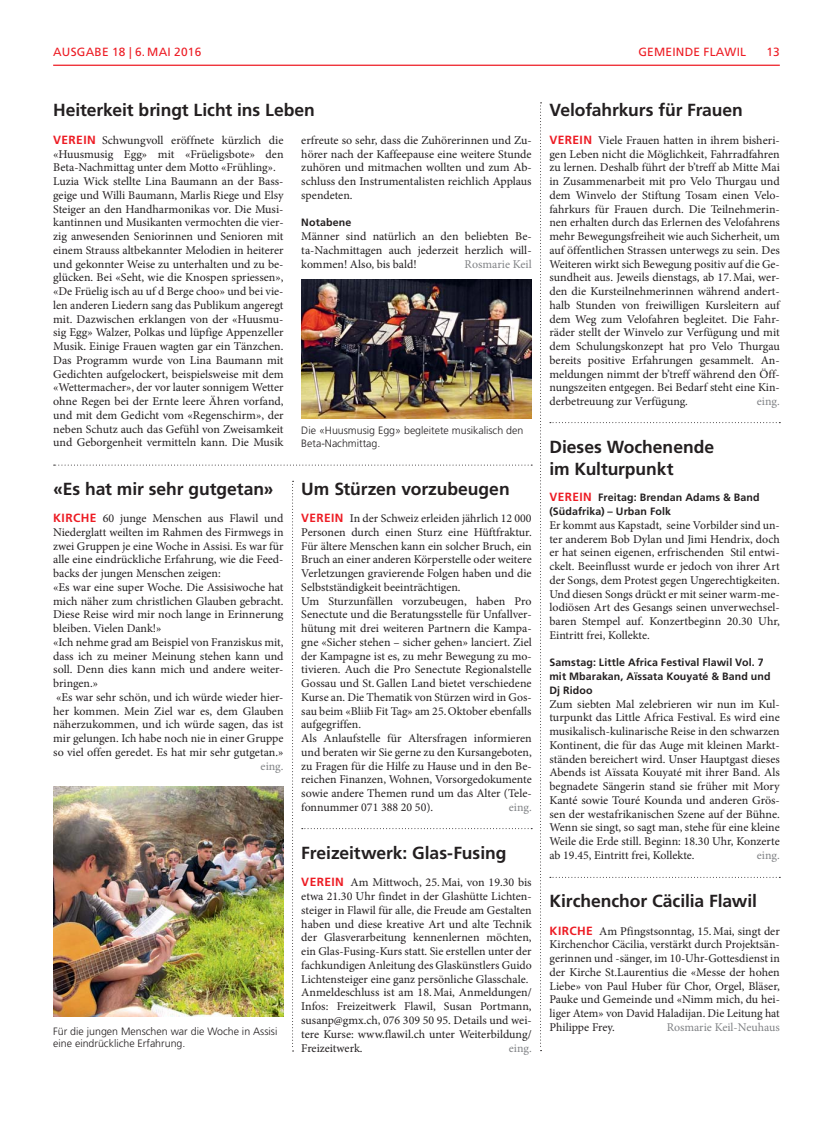
<style>
.page{position:relative;width:833px;height:1134px;background:#fff}
.page>*{position:absolute;margin:0;border:0;box-sizing:border-box;transform-origin:0 0}
.t1{font:700 17.5px/21.2px "Frutiger LT Std";letter-spacing:-.005em;color:#231f20}
.t2{font:11.88px/13.8px "Minion Pro";color:#231f20;text-align:justify}
.t3{font:11.88px "Minion Pro";color:#808285}
.t4{font:11.88px "Frutiger LT Std";letter-spacing:.02em;color:#ed1c24}
.t5{font:700 10.62px/13.8px "Frutiger LT Std";letter-spacing:.01em;color:#231f20}
.t6{font:300 10.62px/12.5px "Frutiger LT Std";color:#231f20}
.s1{font-family:"Frutiger LT Std";font-weight:700;color:#ed1c24}
.s2{font-size:11.88px;color:#ed1c24}
</style>
<div class="page">
<img style="left:301px;top:279px;width:230px;height:140px">
<img style="left:53px;top:786px;width:230px;height:230px">
<svg style="left:292px;top:481px;width:1px;height:570px"></svg>
<svg style="left:540px;top:102px;width:1px;height:949px"></svg>
<svg style="left:54px;top:465px;width:478px;height:1px"></svg>
<svg style="left:550px;top:877px;width:230px;height:1px"></svg>
<svg style="left:302px;top:828px;width:230px;height:1px"></svg>
<svg style="left:550px;top:422px;width:230px;height:1px"></svg>
<hr style="left:53px;top:65px;width:727px;height:1px;background:#ed1c24">
<p class="t4" style="left:53px;top:46px;width:150px">AUSGABE 18 | 6. MAI 2016</p>
<p class="t4" style="left:638px;top:46px;width:109px">GEMEINDE FLAWIL</p>
<p class="t4" style="left:766px;top:46px;width:15px">13</p>
<h1 class="t1" style="left:53px;top:101px;width:263px">Heiterkeit bringt Licht ins Leben</h1>
<p class="t2" style="left:53px;top:134px;width:232px;text-align:left"><span class="s1">VEREIN</span> Schwungvoll eröffnete kürzlich die «Huusmusig Egg» mit «Früeligsbote» den Beta-Nachmittag unter dem Motto «Frühling».<br>Luzia Wick stellte Lina Baumann an der Bass&shy;geige und Willi Baumann, Marlis Riege und Elsy Steiger an den Handharmonikas vor. Die Musi&shy;kantinnen und Musikanten vermochten die vier&shy;zig anwesenden Seniorinnen und Senioren mit einem Strauss altbekannter Melodien in heiterer und gekonnter Weise zu unterhalten und zu be&shy;glücken. Bei «Seht, wie die Knospen spriessen», «De Früelig isch au uf d Berge choo» und bei vie&shy;len anderen Liedern sang das Publikum angeregt mit. Dazwischen erklangen von der «Huusmu&shy;sig Egg» Walzer, Polkas und lüpfige Appenzeller Musik. Einige Frauen wagten gar ein Tänzchen.<br>Das Programm wurde von Lina Baumann mit Gedichten aufgelockert, beispielsweise mit dem «Wettermacher», der vor lauter sonnigem Wetter ohne Regen bei der Ernte leere Ähren vorfand, und mit dem Gedicht vom «Regenschirm», der neben Schutz auch das Gefühl von Zweisamkeit und Geborgenheit vermitteln kann. Die Musik</p>
<p class="t2" style="left:301px;top:134px;width:232px">erfreute so sehr, dass die Zuhörerinnen und Zu&shy;hörer nach der Kaffeepause eine weitere Stunde zuhören und mitmachen wollten und zum Ab&shy;schluss den Instrumentalisten reichlich Applaus spendeten.</p>
<p class="t5" style="left:301px;top:216px;width:52px">Notabene</p>
<p class="t2" style="left:301px;top:230px;width:232px">Männer sind natürlich an den beliebten Be&shy;ta-Nachmittagen auch jederzeit herzlich will&shy;kommen! Also, bis bald!</p>
<p class="t3" style="left:464px;top:259px;width:69px">Rosmarie Keil</p>
<p class="t6" style="left:301px;top:425px;width:223px">Die «Huusmusig Egg» begleitete musikalisch den<br>Beta-Nachmittag.</p>
<h1 class="t1" style="left:53px;top:479px;width:222px">«Es hat mir sehr gutgetan»</h1>
<p class="t2" style="left:53px;top:512px;width:232px;text-align:left"><span class="s1">KIRCHE</span> 60 junge Menschen aus Flawil und Niederglatt weilten im Rahmen des Firmwegs in zwei Gruppen je eine Woche in Assisi. Es war für alle eine eindrückliche Erfahrung, wie die Feed&shy;backs der jungen Menschen zeigen:<br>«Es war eine super Woche. Die Assisiwoche hat mich näher zum christlichen Glauben gebracht.<br>Diese Reise wird mir noch lange in Erinnerung bleiben. Vielen Dank!»<br>«Ich nehme grad am Beispiel von Franziskus mit, dass ich zu meiner Meinung stehen kann und soll. Denn dies kann mich und andere weiter&shy;bringen.»<br>«Es war sehr schön, und ich würde wieder hier&shy;her kommen. Mein Ziel war es, dem Glauben näherzukommen, und ich würde sagen, das ist mir gelungen. Ich habe noch nie in einer Gruppe so viel offen geredet. Es hat mir sehr gutgetan.»</p>
<p class="t3" style="left:261px;top:761px;width:24px">eing.</p>
<p class="t6" style="left:53px;top:1025px;width:226px">Für die jungen Menschen war die Woche in Assisi eine eindrückliche Erfahrung.</p>
<h1 class="t1" style="left:301px;top:479px;width:210px">Um Stürzen vorzubeugen</h1>
<p class="t2" style="left:301px;top:512px;width:232px;text-align:left"><span class="s1">VEREIN</span> In der Schweiz erleiden jährlich 12 000<br>Personen durch einen Sturz eine Hüftfraktur.<br>Für ältere Menschen kann ein solcher Bruch, ein Bruch an einer anderen Körperstelle oder weitere Verletzungen gravierende Folgen haben und die Selbstständigkeit beeinträchtigen.<br>Um Sturzunfällen vorzubeugen, haben Pro Senectute und die Beratungsstelle für Unfallver&shy;hütung mit drei weiteren Partnern die Kampa&shy;gne «Sicher stehen – sicher gehen» lanciert. Ziel der Kampagne ist es, zu mehr Bewegung zu mo&shy;tivieren. Auch die Pro Senectute Regionalstelle Gossau und St. Gallen Land bietet verschiedene Kurse an. Die Thematik von Stürzen wird in Gos&shy;sau beim «Bliib Fit Tag» am 25. Oktober ebenfalls aufgegriffen.<br>Als Anlaufstelle für Altersfragen informieren und beraten wir Sie gerne zu den Kursangeboten, zu Fragen für die Hilfe zu Hause und in den Be&shy;reichen Finanzen, Wohnen, Vorsorgedokumente sowie andere Themen rund um das Alter (Tele&shy;fonnummer 071 388 20 50).</p>
<p class="t3" style="left:509px;top:802px;width:24px">eing.</p>
<h1 class="t1" style="left:301px;top:843px;width:207px">Freizeitwerk: Glas-Fusing</h1>
<p class="t2" style="left:301px;top:877px;width:232px;text-align:left"><span class="s1">VEREIN</span> Am Mittwoch, 25. Mai, von 19.30 bis etwa 21.30 Uhr findet in der Glashütte Lichten&shy;steiger in Flawil für alle, die Freude am Gestalten haben und diese kreative Art und alte Technik der Glasverarbeitung kennenlernen möchten, ein Glas-Fusing-Kurs statt. Sie erstellen unter der fachkundigen Anleitung des Glaskünstlers Guido Lichtensteiger eine ganz persönliche Glasschale.<br>Anmeldeschluss ist am 18. Mai, Anmeldungen/ Infos: Freizeitwerk Flawil, Susan Portmann, susanp@gmx.ch, 076 309 50 95. Details und wei&shy;tere Kurse: www.flawil.ch unter Weiterbildung/ Freizeitwerk.</p>
<p class="t3" style="left:509px;top:1043px;width:24px">eing.</p>
<h1 class="t1" style="left:549px;top:101px;width:195px">Velofahrkurs für Frauen</h1>
<p class="t2" style="left:549px;top:134px;width:232px"><span class="s1">VEREIN</span> Viele Frauen hatten in ihrem bisheri&shy;gen Leben nicht die Möglichkeit, Fahrradfahren zu lernen. Deshalb führt der b’treff ab Mitte Mai in Zusammenarbeit mit pro Velo Thurgau und dem Winvelo der Stiftung Tosam einen Velo&shy;fahrkurs für Frauen durch. Die Teilnehmerin&shy;nen erhalten durch das Erlernen des Velofahrens mehr Bewegungsfreiheit wie auch Sicherheit, um auf öffentlichen Strassen unterwegs zu sein. Des Weiteren wirkt sich Bewegung positiv auf die Ge&shy;sundheit aus. Jeweils dienstags, ab 17. Mai, wer&shy;den die Kursteilnehmerinnen während andert&shy;halb Stunden von freiwilligen Kursleitern auf dem Weg zum Velofahren begleitet. Die Fahr&shy;räder stellt der Winvelo zur Verfügung und mit dem Schulungskonzept hat pro Velo Thurgau bereits positive Erfahrungen gesammelt. An&shy;meldungen nimmt der b’treff während den Öff&shy;nungszeiten entgegen. Bei Bedarf steht eine Kin&shy;derbetreuung zur Verfügung.</p>
<p class="t3" style="left:757px;top:397px;width:24px">eing.</p>
<h1 class="t1" style="left:549px;top:437px;width:166px">Dieses Wochenende im Kulturpunkt</h1>
<p class="t5" style="left:549px;top:491px;width:212px"><span class="s2">VEREIN</span> Freitag: Brendan Adams &amp; Band (Südafrika) – Urban Folk</p>
<p class="t2" style="left:549px;top:519px;width:232px">Er kommt aus Kapstadt, seine Vorbilder sind un&shy;ter anderem Bob Dylan und Jimi Hendrix, doch er hat seinen eigenen, erfrischenden Stil entwi&shy;ckelt. Beeinflusst wurde er jedoch von ihrer Art der Songs, dem Protest gegen Ungerechtigkeiten.<br>Und diesen Songs drückt er mit seiner warm-me&shy;lodiösen Art des Gesangs seinen unverwechsel&shy;baren Stempel auf. Konzertbeginn 20.30 Uhr, Eintritt frei, Kollekte.</p>
<p class="t5" style="left:549px;top:656px;width:223px">Samstag: Little Africa Festival Flawil Vol. 7 mit Mbarakan, Aïssata Kouyaté &amp; Band und<br>Dj Ridoo</p>
<p class="t2" style="left:549px;top:698px;width:232px">Zum siebten Mal zelebrieren wir nun im Kul&shy;turpunkt das Little Africa Festival. Es wird eine musikalisch-kulinarische Reise in den schwarzen Kontinent, die für das Auge mit kleinen Markt&shy;ständen bereichert wird. Unser Hauptgast dieses Abends ist Aïssata Kouyaté mit ihrer Band. Als begnadete Sängerin stand sie früher mit Mory Kanté sowie Touré Kounda und anderen Grös&shy;sen der westafrikanischen Szene auf der Bühne.<br>Wenn sie singt, so sagt man, stehe für eine kleine Weile die Erde still. Beginn: 18.30 Uhr, Konzerte ab 19.45, Eintritt frei, Kollekte.</p>
<p class="t3" style="left:757px;top:850px;width:24px">eing.</p>
<h1 class="t1" style="left:549px;top:891px;width:209px">Kirchenchor Cäcilia Flawil</h1>
<p class="t2" style="left:549px;top:925px;width:232px"><span class="s1">KIRCHE</span> Am Pfingstsonntag, 15. Mai, singt der Kirchenchor Cäcilia, verstärkt durch Projektsän&shy;gerinnen und -sänger, im 10-Uhr-Gottesdienst in der Kirche St.Laurentius die «Messe der hohen Liebe» von Paul Huber für Chor, Orgel, Bläser, Pauke und Gemeinde und «Nimm mich, du hei&shy;liger Atem» von David Haladijan. Die Leitung hat Philippe Frey.</p>
<p class="t3" style="left:666px;top:1022px;width:115px">Rosmarie Keil-Neuhaus</p>
</div>
